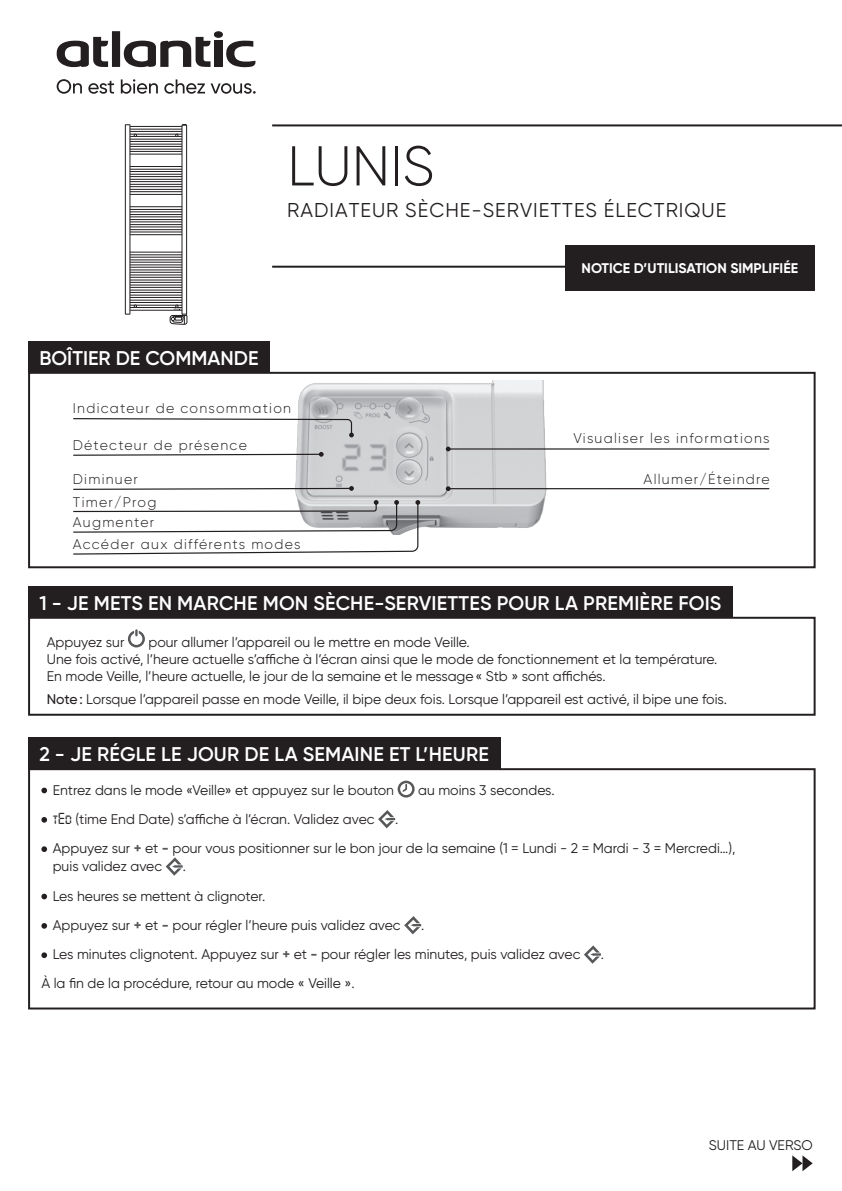
<style>
.page{position:relative;width:842px;height:1191px;background:#fff}
.page>*{position:absolute;margin:0;border:0;box-sizing:border-box;transform-origin:0 0}
.t1{font:300 56px "Gilroy";letter-spacing:-.005em;color:#231f20}
.t2{font:20px "Gilroy";letter-spacing:.05em;color:#231f20}
.t3{font:600 19.8px "Gilroy";letter-spacing:.01em;color:#fff}
.t4{font:14px/29.4px "Gilroy";color:#231f20}
.t5{font:300 14px "Gilroy";letter-spacing:.09em;color:#231f20}
.t6{font:700 14px "Gilroy";color:#fff}
.s1{font-weight:500}
.s2{font-family:"Digital ICG"}
.s3{font-weight:700;color:#57585a}
</style>
<div class="page">
<div style="left:28px;top:372px;width:788px;height:196px;border:2px solid #231f20"></div>
<div style="left:28px;top:617px;width:788px;height:98px;border:2px solid #231f20"></div>
<div style="left:28px;top:768px;width:788px;height:241px;border:2px solid #231f20"></div>
<div style="left:28px;top:586px;width:705px;height:31px;background:#231f20"></div>
<div style="left:28px;top:737px;width:472px;height:31px;background:#231f20"></div>
<div style="left:28px;top:341px;width:242px;height:31px;background:#231f20"></div>
<img style="left:295px;top:381px;width:252px;height:147px">
<svg style="left:128px;top:630px;width:17px;height:17px"></svg>
<svg style="left:41px;top:787px;width:6px;height:6px"></svg>
<svg style="left:398px;top:780px;width:17px;height:17px"></svg>
<svg style="left:41px;top:817px;width:6px;height:5px"></svg>
<svg style="left:378px;top:810px;width:17px;height:18px"></svg>
<svg style="left:41px;top:846px;width:6px;height:6px"></svg>
<svg style="left:166px;top:857px;width:17px;height:18px"></svg>
<svg style="left:41px;top:893px;width:6px;height:6px"></svg>
<svg style="left:41px;top:923px;width:6px;height:5px"></svg>
<svg style="left:404px;top:916px;width:17px;height:18px"></svg>
<svg style="left:41px;top:952px;width:6px;height:6px"></svg>
<svg style="left:584px;top:945px;width:17px;height:18px"></svg>
<svg style="left:792px;top:1155px;width:21px;height:16px"></svg>
<svg style="left:73px;top:500px;width:347px;height:55px"></svg>
<svg style="left:73px;top:486px;width:281px;height:5px"></svg>
<svg style="left:73px;top:452px;width:251px;height:5px"></svg>
<svg style="left:73px;top:417px;width:281px;height:20px"></svg>
<hr style="left:448px;top:448px;width:321px;height:1px;background:#231f20">
<svg style="left:446px;top:446px;width:5px;height:5px"></svg>
<hr style="left:448px;top:488px;width:321px;height:1px;background:#231f20">
<svg style="left:446px;top:486px;width:5px;height:5px"></svg>
<svg style="left:57px;top:79px;width:25px;height:15px"></svg>
<svg style="left:88px;top:81px;width:26px;height:13px"></svg>
<svg style="left:121px;top:79px;width:37px;height:15px"></svg>
<svg style="left:164px;top:79px;width:41px;height:15px"></svg>
<svg style="left:211px;top:83px;width:45px;height:11px"></svg>
<svg style="left:57px;top:31px;width:199px;height:37px"></svg>
<hr style="left:272px;top:124px;width:570px;height:2px;background:#231f20">
<hr style="left:272px;top:266px;width:411px;height:2px;background:#231f20">
<div style="left:565px;top:245px;width:250px;height:45px;background:#231f20"></div>
<div style="left:129px;top:166px;width:55px;height:3px;border:1px solid #231f20"></div>
<div style="left:129px;top:151px;width:55px;height:3px;border:1px solid #231f20"></div>
<div style="left:129px;top:146px;width:55px;height:3px;border:1px solid #231f20"></div>
<div style="left:129px;top:141px;width:55px;height:3px;border:1px solid #231f20"></div>
<div style="left:129px;top:136px;width:55px;height:3px;border:1px solid #231f20"></div>
<div style="left:129px;top:131px;width:55px;height:3px;border:1px solid #231f20"></div>
<div style="left:129px;top:126px;width:55px;height:3px;border:1px solid #231f20"></div>
<div style="left:129px;top:181px;width:55px;height:4px;border:1px solid #231f20"></div>
<div style="left:129px;top:176px;width:55px;height:4px;border:1px solid #231f20"></div>
<div style="left:129px;top:171px;width:55px;height:3px;border:1px solid #231f20"></div>
<div style="left:129px;top:186px;width:55px;height:4px;border:1px solid #231f20"></div>
<div style="left:129px;top:191px;width:55px;height:4px;border:1px solid #231f20"></div>
<div style="left:129px;top:217px;width:55px;height:3px;border:1px solid #231f20"></div>
<div style="left:129px;top:211px;width:55px;height:4px;border:1px solid #231f20"></div>
<div style="left:129px;top:206px;width:55px;height:4px;border:1px solid #231f20"></div>
<div style="left:129px;top:222px;width:55px;height:3px;border:1px solid #231f20"></div>
<div style="left:129px;top:227px;width:55px;height:3px;border:1px solid #231f20"></div>
<div style="left:129px;top:232px;width:55px;height:3px;border:1px solid #231f20"></div>
<div style="left:129px;top:262px;width:55px;height:3px;border:1px solid #231f20"></div>
<div style="left:129px;top:257px;width:55px;height:3px;border:1px solid #231f20"></div>
<div style="left:129px;top:252px;width:55px;height:3px;border:1px solid #231f20"></div>
<div style="left:129px;top:267px;width:55px;height:3px;border:1px solid #231f20"></div>
<div style="left:129px;top:272px;width:55px;height:3px;border:1px solid #231f20"></div>
<div style="left:129px;top:277px;width:55px;height:3px;border:1px solid #231f20"></div>
<div style="left:129px;top:282px;width:55px;height:3px;border:1px solid #231f20"></div>
<div style="left:129px;top:287px;width:55px;height:3px;border:1px solid #231f20"></div>
<div style="left:129px;top:292px;width:55px;height:3px;border:1px solid #231f20"></div>
<div style="left:129px;top:297px;width:55px;height:3px;border:1px solid #231f20"></div>
<div style="left:129px;top:302px;width:55px;height:3px;border:1px solid #231f20"></div>
<div style="left:129px;top:307px;width:55px;height:3px;border:1px solid #231f20"></div>
<div style="left:125px;top:124px;width:5px;height:190px;border:1px solid #231f20"></div>
<div style="left:182px;top:125px;width:5px;height:189px;border:1px solid #231f20"></div>
<svg style="left:170px;top:305px;width:18px;height:20px"></svg>
<h1 class="t1" style="left:287px;top:132px;width:149px">LUNIS</h1>
<h2 class="t2" style="left:287px;top:198px;width:441px">RADIATEUR SÈCHE-SERVIETTES ÉLECTRIQUE</h2>
<h3 class="t3" style="left:39px;top:345px;width:221px">BOÎTIER DE COMMANDE</h3>
<p class="t5" style="left:73px;top:399px;width:220px">Indicateur de consommation</p>
<p class="t5" style="left:73px;top:437px;width:176px">Détecteur de présence</p>
<p class="t5" style="left:73px;top:471px;width:67px">Diminuer</p>
<p class="t5" style="left:73px;top:493px;width:85px">Timer/Prog</p>
<p class="t5" style="left:73px;top:514px;width:83px">Augmenter</p>
<p class="t5" style="left:73px;top:536px;width:229px">Accéder aux différents modes</p>
<p class="t6" style="left:582px;top:260px;width:218px">NOTICE D’UTILISATION SIMPLIFIÉE</p>
<p class="t5" style="left:573px;top:430px;width:198px">Visualiser les informations</p>
<p class="t5" style="left:644px;top:470px;width:128px">Allumer/Éteindre</p>
<h3 class="t3" style="left:39px;top:590px;width:683px">1 - JE METS EN MARCHE MON SÈCHE-SERVIETTES POUR LA PREMIÈRE FOIS</h3>
<p class="t4" style="left:47px;top:634px;width:672px;line-height:16.8px;text-indent:102px">pour allumer l’appareil ou le mettre en mode Veille.<br>Une fois activé, l’heure actuelle s’affiche à l’écran ainsi que le mode de fonctionnement et la température.<br>En mode Veille, l’heure actuelle, le jour de la semaine et le message« Stb » sont affichés.</p>
<p class="t4" style="left:47px;top:684px;width:682px"><span class="s1">Note:</span> Lorsque l’appareil passe en mode Veille, il bipe deux fois. Lorsque l’appareil est activé, il bipe une fois.</p>
<p class="t4" style="left:47px;top:627px;width:79px">Appuyez sur</p>
<h3 class="t3" style="left:39px;top:742px;width:451px">2 - JE RÉGLE LE JOUR DE LA SEMAINE ET L’HEURE</h3>
<p class="t4" style="left:53px;top:775px;width:343px">Entrez dans le mode «Veille» et appuyez sur le bouton</p>
<p class="t4" style="left:418px;top:775px;width:138px">au moins 3 secondes.</p>
<p class="t4" style="left:53px;top:804px;width:323px"><span class="s2">tEd</span> (time End Date) s’affiche à l’écran. Validez avec</p>
<p class="t4" style="left:53px;top:804px;width:684px;text-align:center">.<br>Appuyez sur <span class="s3">+</span> et <span class="s3">-</span> pour vous positionner sur le bon jour de la semaine (1 = Lundi - 2 = Mardi - 3 = Mercredi…),</p>
<p class="t4" style="left:53px;top:851px;width:111px">puis validez avec</p>
<p class="t4" style="left:53px;top:851px;width:349px;text-indent:130px">.<br>Les heures se mettent à clignoter.<br>Appuyez sur <span class="s3">+</span> et <span class="s3">-</span> pour régler l’heure puis validez avec</p>
<p class="t4" style="left:53px;top:910px;width:529px;text-indent:368px">.<br>Les minutes clignotent. Appuyez sur <span class="s3">+</span> et <span class="s3">-</span> pour régler les minutes, puis validez avec</p>
<p class="t4" style="left:601px;top:939px;width:5px">.</p>
<p class="t4" style="left:41px;top:968px;width:315px">À la fin de la procédure, retour au mode « Veille ».</p>
<p class="t4" style="left:709px;top:1129px;width:105px">SUITE AU VERSO</p>
</div>
